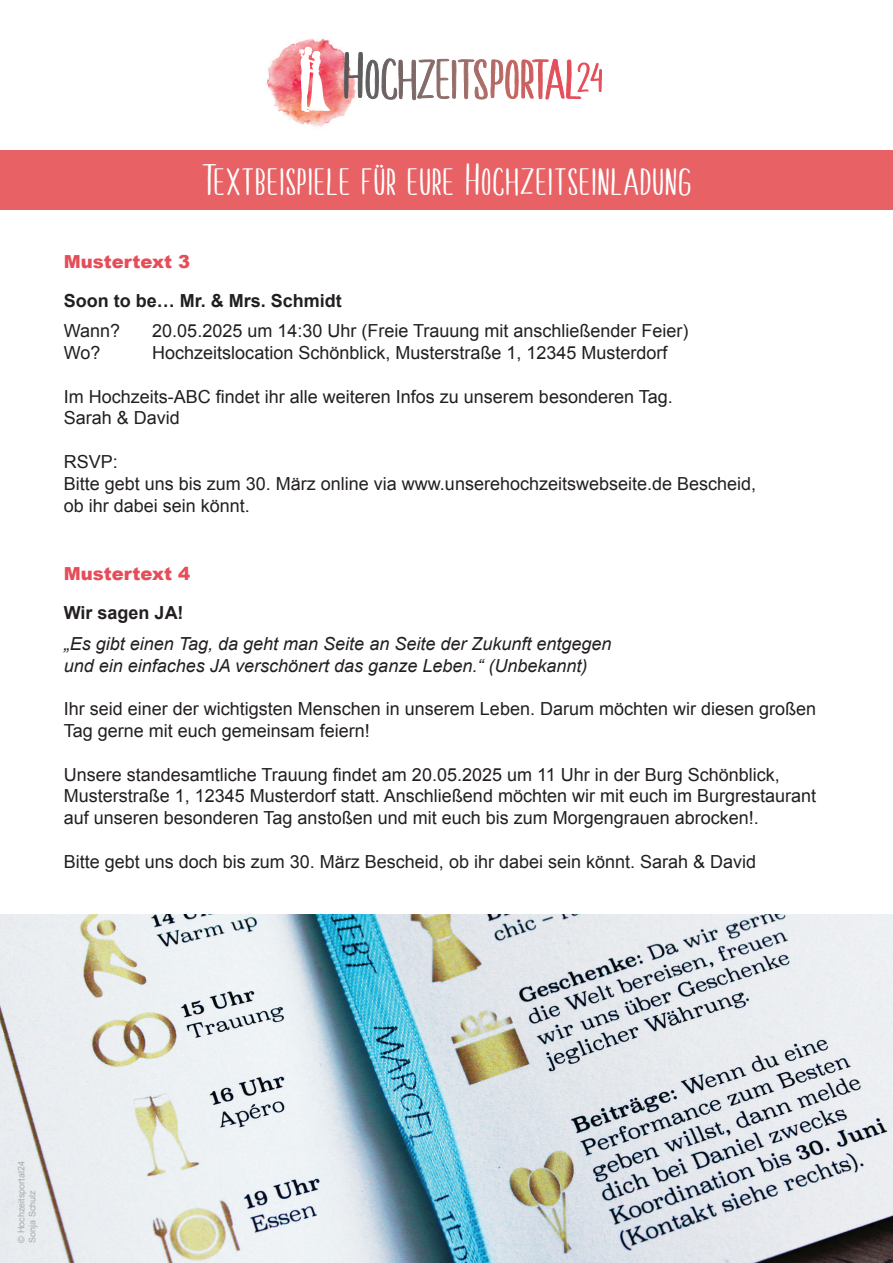
<style>
.page{position:relative;width:893px;height:1263px;background:#fff}
.page>*{position:absolute;margin:0;border:0;box-sizing:border-box;transform-origin:0 0}
.t1{font:45px "Melloner Fun";letter-spacing:.025em;color:#fff}
.t2{font:18px/21.8px "Arial";color:#231f20}
.t3{font:italic 18px "Arial";color:#231f20}
.t4{font:700 18px "Arial";color:#231f20}
.t5{font:900 18px "Arial";color:#e54d59}
.t6{font:9px "Arial";color:#a8a9ad}
</style>
<div class="page">
<div style="left:0;top:150px;width:893px;height:60px;background:#e86164"></div>
<img style="left:266px;top:39px;width:80px;height:88px">
<svg style="left:344px;top:43px;width:258px;height:69px"></svg>
<svg style="left:299px;top:46px;width:31px;height:66px"></svg>
<img style="left:0;top:914px;width:893px;height:349px">
<p class="t1" style="left:202px;top:152px;width:491px">Textbeispiele für eure Hochzeitseinladung</p>
<p class="t5" style="left:64px;top:249px;width:128px">Mustertext 3</p>
<p class="t4" style="left:64px;top:289px;width:280px">Soon to be… Mr. &amp; Mrs. Schmidt</p>
<p class="t2" style="left:64px;top:320px;width:58px">Wann?</p>
<p class="t2" style="left:152px;top:320px;width:538px">20.05.2025 um 14:30 Uhr (Freie Trauung mit anschließender Feier)</p>
<p class="t2" style="left:64px;top:342px;width:38px">Wo?</p>
<p class="t2" style="left:152px;top:342px;width:517px">Hochzeitslocation Schönblick, Musterstraße 1, 12345 Musterdorf</p>
<p class="t2" style="left:64px;top:385px;width:610px">Im Hochzeits-ABC findet ihr alle weiteren Infos zu unserem besonderen Tag.</p>
<p class="t2" style="left:64px;top:407px;width:118px">Sarah &amp; David</p>
<p class="t2" style="left:64px;top:451px;width:56px">RSVP:</p>
<p class="t2" style="left:64px;top:472px;width:694px;line-height:22.5px">Bitte gebt uns bis zum 30. März online via www.unserehochzeitswebseite.de Bescheid, ob ihr dabei sein könnt.</p>
<p class="t5" style="left:64px;top:560px;width:128px">Mustertext 4</p>
<p class="t4" style="left:64px;top:601px;width:121px">Wir sagen JA!</p>
<p class="t3" style="left:64px;top:632px;width:549px">„Es gibt einen Tag, da geht man Seite an Seite der Zukunft entgegen</p>
<p class="t3" style="left:64px;top:654px;width:525px">und ein einfaches JA verschönert das ganze Leben.“ (Unbekannt)</p>
<p class="t2" style="left:64px;top:698px;width:754px">Ihr seid einer der wichtigsten Menschen in unserem Leben. Darum möchten wir diesen großen<br>Tag gerne mit euch gemeinsam feiern!</p>
<p class="t2" style="left:64px;top:763px;width:754px">Unsere standesamtliche Trauung findet am 20.05.2025 um 11 Uhr in der Burg Schönblick,<br>Musterstraße 1, 12345 Musterdorf statt. Anschließend möchten wir mit euch im Burgrestaurant auf unseren besonderen Tag anstoßen und mit euch bis zum Morgengrauen abrocken!.</p>
<p class="t2" style="left:64px;top:850px;width:694px">Bitte gebt uns doch bis zum 30. März Bescheid, ob ihr dabei sein könnt. Sarah &amp; David</p>
<p class="t6" style="left:16px;top:1242px;width:83px;rotate:-90deg">© Hochzeitsportal24</p>
<p class="t6" style="left:26px;top:1242px;width:54px;rotate:-90deg">Sonja Schulz</p>
</div>
